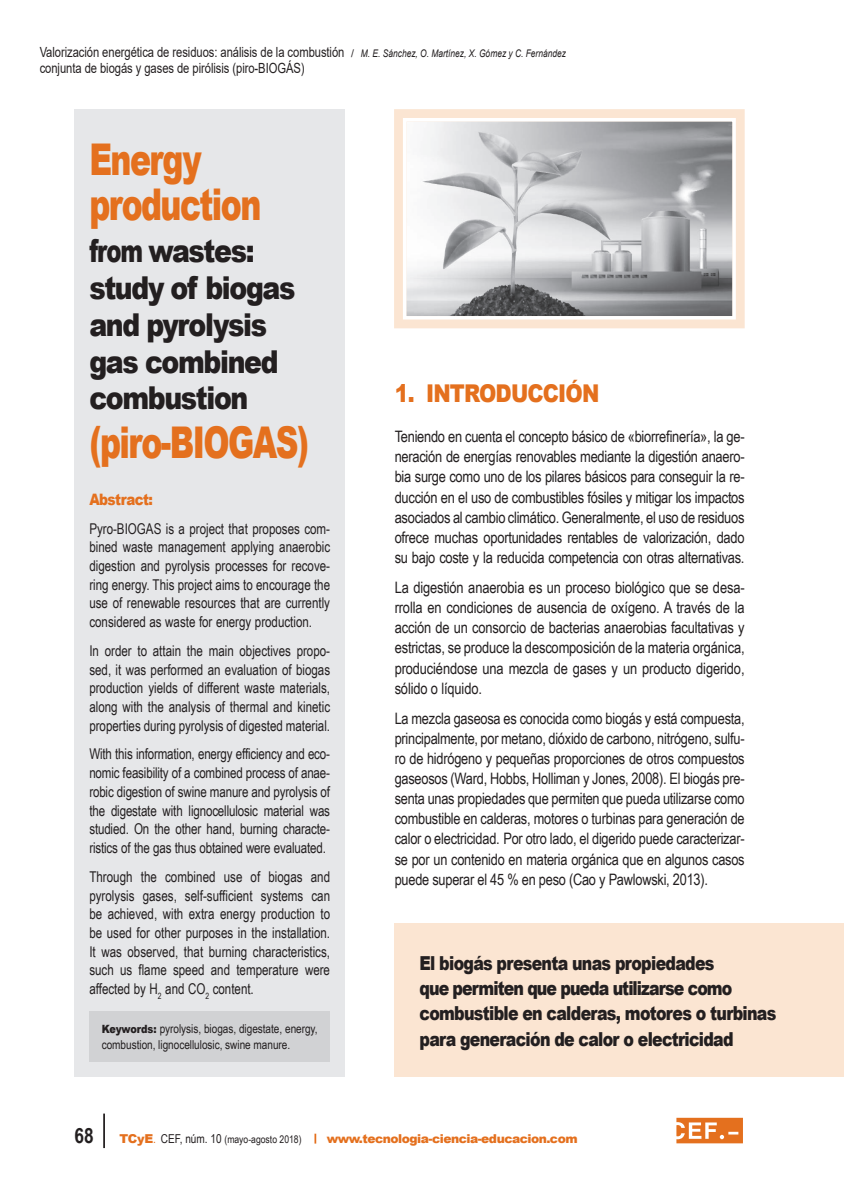
<style>
.page{position:relative;width:844px;height:1191px;background:#fff}
.page>*{position:absolute;margin:0;border:0;box-sizing:border-box;transform-origin:0 0}
.t1{font:900 43.75px/45.5px "Arial";letter-spacing:-.05em;color:#e4701e;scale:.72 1}
.t2{font:900 31.5px/36.8px "Arial";letter-spacing:-.05em;color:#231f20;scale:.72 1}
._1__epigrafe{font:900 24.5px "Arial";letter-spacing:-.04em;color:#e4701e;scale:.85 1}
.t3{font:900 19.25px/25.4px "Arial";letter-spacing:-.045em;color:#231f20;scale:.82 1}
.texto_general{font:15.75px/20.1px "Arial Narrow";letter-spacing:-.015em;color:#231f20;text-align:justify}
.resumen__titulo{font:900 15.75px "Arial";letter-spacing:-.04em;color:#e4701e;scale:.85 1}
.resumen__texto{font:14.88px/18.7px "Arial Narrow";color:#231f20;text-align:justify;scale:.95 1}
.t4{font:14px/15.8px "Arial";letter-spacing:-.005em;color:#231f20;scale:.8 1}
.t5{font:12.25px/16.6px "Arial Narrow";letter-spacing:-.005em;color:#231f20}
.t6{font:900 12.25px "Arial";letter-spacing:-.04em;color:#e4701e}
.t7{font:10.5px "Arial Narrow";color:#231f20}
.s1{font-size:10.5px}
.s2{font-style:italic;font-size:10.5px}
.s3{font-family:"Arial";font-weight:900;font-size:11.38px}
.s4{font-weight:700;font-size:21px}
.s5{font-family:"Arial";font-weight:900;font-size:12.25px;color:#e4701e}
.s6{font-size:12.25px;color:#e4701e}
.s7{font-size:12.25px}
</style>
<div class="page">
<hr style="left:103px;top:1113px;width:2px;height:35px;background:#231f20">
<svg style="left:314px;top:1133px;width:2px;height:10px"></svg>
<svg style="left:676px;top:1117px;width:66px;height:26px;background:#ea9051"></svg>
<div style="left:74px;top:109px;width:271px;height:967px;background:#e6e7e9"></div>
<div style="left:89px;top:1011px;width:241px;height:51px;background:#d1d2d4"></div>
<div style="left:394px;top:923px;width:449px;height:153px;background:#fbe5d2"></div>
<img style="left:407px;top:122px;width:324px;height:193px">
<div style="left:394px;top:109px;width:350px;height:219px;border:12px solid #fbe5d2"></div>
<div style="left:403px;top:118px;width:332px;height:201px;border:3px solid #fff"></div>
<p class="t4" style="left:40px;top:44px;width:659px">Valorización energética de residuos: análisis de la combustión <span class="s1">/</span> <span class="s2">M. E. Sánchez, O. Martínez, X. Gómez y C. Fernández </span>conjunta de biogás y gases de pirólisis (piro-BIOGÁS)</p>
<p class="t1" style="left:89px;top:135px;width:240px">Energy production</p>
<p class="t2" style="left:89px;top:232px;width:288px">from wastes: study of biogas and pyrolysis gas combined combustion</p>
<p class="t1" style="left:89px;top:418px;width:306px">(piro-BIOGAS)</p>
<p class="resumen__titulo" style="left:89px;top:488px;width:76px">Abstract:</p>
<p class="resumen__texto" style="left:89px;top:518px;width:255px">Pyro-BIOGAS is a project that proposes com&shy;bined waste management applying anaerobic digestion and pyrolysis processes for recove&shy;ring energy. This project aims to encourage the use of renewable resources that are currently considered as waste for energy production.</p>
<p class="resumen__texto" style="left:89px;top:640px;width:255px">In order to attain the main objectives propo&shy;sed, it was performed an evaluation of biogas production yields of different waste materials, along with the analysis of thermal and kinetic properties during pyrolysis of digested material.</p>
<p class="resumen__texto" style="left:89px;top:744px;width:255px">With this information, energy efficiency and eco&shy;nomic feasibility of a combined process of anae&shy;robic digestion of swine manure and pyrolysis of the digestate with lignocellulosic material was studied. On the other hand, burning characte&shy;ristics of the gas thus obtained were evaluated.</p>
<p class="resumen__texto" style="left:89px;top:866px;width:255px">Through the combined use of biogas and pyrolysis gases, self-sufficient systems can be achieved, with extra energy production to be used for other purposes in the installation.<br>It was observed, that burning characteristics, such us flame speed and temperature were affected by H<sub>2</sub> and CO<sub>2</sub> content.</p>
<p class="t5" style="left:102px;top:1019px;width:217px"><span class="s3">Keywords:</span> pyrolysis, biogas, digestate, energy, combustion, lignocellulosic, swine manure.</p>
<p class="_1__epigrafe" style="left:394px;top:375px;width:242px">1. INTRODUCCIÓN</p>
<p class="texto_general" style="left:394px;top:426px;width:351px">Teniendo en cuenta el concepto básico de «biorrefinería», la ge&shy;neración de energías renovables mediante la digestión anaero&shy;bia surge como uno de los pilares básicos para conseguir la re&shy;ducción en el uso de combustibles fósiles y mitigar los impactos asociados al cambio climático. Generalmente, el uso de residuos ofrece muchas oportunidades rentables de valorización, dado su bajo coste y la reducida competencia con otras alternativas.</p>
<p class="texto_general" style="left:394px;top:577px;width:351px">La digestión anaerobia es un proceso biológico que se desa&shy;rrolla en condiciones de ausencia de oxígeno. A través de la acción de un consorcio de bacterias anaerobias facultativas y estrictas, se produce la descomposición de la materia orgánica, produciéndose una mezcla de gases y un producto digerido, sólido o líquido.</p>
<p class="texto_general" style="left:394px;top:707px;width:351px">La mezcla gaseosa es conocida como biogás y está compuesta, principalmente, por metano, dióxido de carbono, nitrógeno, sulfu&shy;ro de hidrógeno y pequeñas proporciones de otros compuestos gaseosos (Ward, Hobbs, Holliman y Jones, 2008). El biogás pre&shy;senta unas propiedades que permiten que pueda utilizarse como combustible en calderas, motores o turbinas para generación de calor o electricidad. Por otro lado, el digerido puede caracterizar&shy;se por un contenido en materia orgánica que en algunos casos puede superar el 45 % en peso (Cao y Pawlowski, 2013).</p>
<p class="t3" style="left:419px;top:949px;width:436px">El biogás presenta unas propiedades<br>que permiten que pueda utilizarse como combustible en calderas, motores o turbinas para generación de calor o electricidad</p>
<p class="t7" style="left:74px;top:1131px;width:228px"><span class="s4">68</span> <span class="s5">TCyE</span><span class="s6">.</span> <span class="s7">CEF, núm. 10</span> (mayo-agosto 2018)</p>
<p class="t6" style="left:326px;top:1129px;width:252px">www.tecnologia-ciencia-educacion.com</p>
</div>
